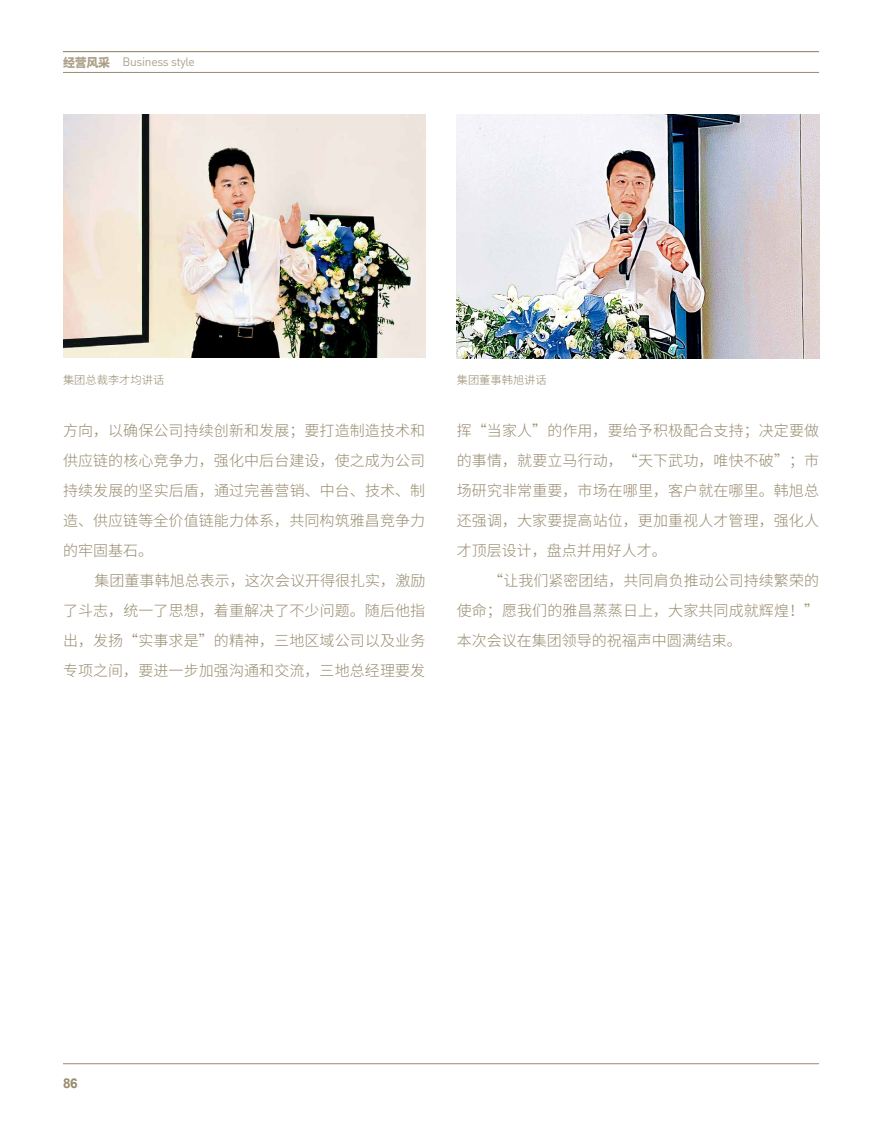
<style>
.page{position:relative;width:893px;height:1127px;background:#fff}
.page>*{position:absolute;margin:0;border:0;box-sizing:border-box;transform-origin:0 0}
.t1{font:300 15px/30px "Source Han Sans CN";letter-spacing:.005em;color:#978a6e;text-align:justify}
.t2{font:700 13.5px "Arial";color:#978a6e}
.t3{font:12px "DIN";letter-spacing:-.025em;color:#aca088}
.t4{font:300 11.25px "Source Han Sans CN";color:#978a6e}
.s1{font-family:"Source Han Sans CN";font-weight:800}
</style>
<div class="page">
<img style="left:63px;top:114px;width:362px;height:243px">
<img style="left:457px;top:114px;width:362px;height:244px">
<hr style="left:63px;top:51px;width:756px;height:1px;background:#978a6e">
<hr style="left:63px;top:72px;width:756px;height:1px;background:#978a6e">
<hr style="left:63px;top:1063px;width:756px;height:1px;background:#978a6e">
<p class="t3" style="left:63px;top:55px;width:133px"><span class="s1">经营风采</span> Business style</p>
<p class="t4" style="left:63px;top:373px;width:103px">集团总裁李才均讲话</p>
<p class="t4" style="left:457px;top:373px;width:91px">集团董事韩旭讲话</p>
<p class="t1" style="left:63px;top:415px;width:364px">方向，以确保公司持续创新和发展；要打造制造技术和供应链的核心竞争力，强化中后台建设，使之成为公司持续发展的坚实后盾，通过完善营销、中台、技术、制造、供应链等全价值链能力体系，共同构筑雅昌竞争力的牢固基石。</p>
<p class="t1" style="left:63px;top:565px;width:364px;text-indent:32px">集团董事韩旭总表示，这次会议开得很扎实，激励了斗志，统一了思想，着重解决了不少问题。随后他指出，发扬“实事求是”的精神，三地区域公司以及业务专项之间，要进一步加强沟通和交流，三地总经理要发</p>
<p class="t1" style="left:457px;top:415px;width:364px">挥“当家人”的作用，要给予积极配合支持；决定要做的事情，就要立马行动，“天下武功，唯快不破”；市场研究非常重要，市场在哪里，客户就在哪里。韩旭总还强调，大家要提高站位，更加重视人才管理，强化人才顶层设计，盘点并用好人才。</p>
<p class="t1" style="left:457px;top:565px;width:364px;text-indent:32px">“让我们紧密团结，共同肩负推动公司持续繁荣的使命；愿我们的雅昌蒸蒸日上，大家共同成就辉煌！”本次会议在集团领导的祝福声中圆满结束。</p>
<p class="t2" style="left:63px;top:1073px;width:16px">86</p>
</div>
